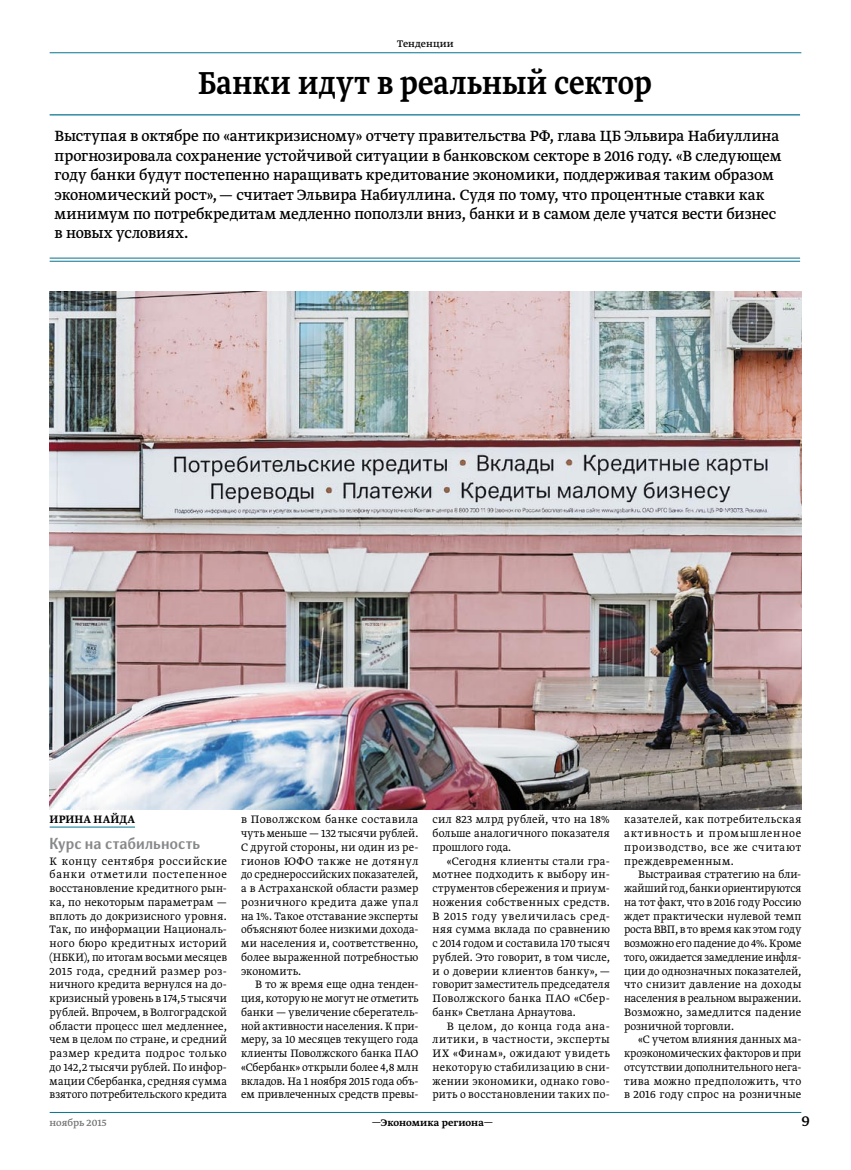
<style>
.page{position:relative;width:851px;height:1170px;background:#fff}
.page>*{position:absolute;margin:0;border:0;box-sizing:border-box;transform-origin:0 0}
.t1{font:500 37.5px "Greta Text Pro";letter-spacing:.01em;color:#000;scale:.85 1}
.t2{font:17.5px/19.4px "Greta Text Pro";color:#000;scale:.95 1}
.t3{font:17.5px "Greta Text Pro";color:#000}
.t4{font:700 15.62px "Nat Grotesk";letter-spacing:.005em;color:#87888a}
.t5{font:300 12.75px/13.8px "Greta Text Pro";letter-spacing:.02em;color:#000;text-align:justify}
.t6{font:300 12.75px/13.8px "Greta Text Pro";letter-spacing:.02em;color:#000;text-align:justify;scale:.95 1}
.t7{font:300 12.75px/13.8px "Greta Text Pro";letter-spacing:.02em;color:#000;text-align:justify;scale:.96 1}
.t8{font:500 12.75px "Greta Text Pro";letter-spacing:.015em;color:#000;scale:.95 1}
.t9{font:500 11.25px "Greta Text Pro";letter-spacing:.01em;color:#000}
.t10{font:11.25px "Greta Text Pro";letter-spacing:-.005em;color:#707173}
.t11{font:11.25px "Greta Text Pro";letter-spacing:.005em;color:#000}
</style>
<div class="page">
<hr style="left:50px;top:52px;width:751px;height:1px;background:#077491">
<hr style="left:50px;top:1111px;width:751px;height:1px;background:#077491">
<hr style="left:50px;top:826px;width:85px;height:1px;background:#077491">
<img style="left:50px;top:291px;width:751px;height:518px">
<hr style="left:50px;top:258px;width:750px;height:1px;background:#077491">
<hr style="left:50px;top:261px;width:750px;height:1px;background:#077491">
<hr style="left:50px;top:114px;width:750px;height:1px;background:#077491">
<p class="t11" style="left:397px;top:37px;width:58px">Тенденции</p>
<h1 class="t1" style="left:198px;top:58px;width:535px">Банки идут в реальный сектор</h1>
<p class="t2" style="left:55px;top:127px;width:766px">Выступая в октябре по «антикризисному» отчету правительства РФ, глава ЦБ Эльвира Набиуллина прогнозировала сохранение устойчивой ситуации в банковском секторе в 2016 году. «В следующем году банки будут постепенно наращивать кредитование экономики, поддерживая таким образом экономический рост»,— считает Эльвира Набиуллина. Судя по тому, что процентные ставки как минимум по потребкредитам медленно поползли вниз, банки и в самом деле учатся вести бизнес в новых условиях.</p>
<p class="t8" style="left:50px;top:811px;width:91px">Ирина Найда</p>
<p class="t4" style="left:50px;top:835px;width:152px">Курс на стабильность</p>
<p class="t5" style="left:50px;top:854px;width:179px">К концу сентября российские банки отметили постепенное восстановление кредитного рын&shy;ка, по некоторым параметрам — вплоть до докризисного уровня.<br>Так, по информации Националь&shy;ного бюро кредитных историй (НБКИ), по итогам восьми месяцев 2015 года, средний размер роз&shy;ничного кредита вернулся на до&shy;кризисный уровень в 174,5 тысячи рублей. Впрочем, в Волгоградской области процесс шел медленнее, чем в целом по стране, и средний размер кредита подрос только до 142,2 тысячи рублей. По инфор&shy;мации Сбербанка, средняя сумма взятого потребительского кредита</p>
<p class="t5" style="left:241px;top:813px;width:179px">в Поволжском банке составила чуть меньше — 132 тысячи рублей.<br>С другой стороны, ни один из ре&shy;гионов ЮФО также не дотянул до среднероссийских показателей, а в Астраханской области размер розничного кредита даже упал на 1%. Такое отставание эксперты объясняют более низкими дохода&shy;ми населения и, соответственно, более выраженной потребностью экономить.</p>
<p class="t6" style="left:241px;top:978px;width:188px;text-indent:14px">В то ж время еще одна тенден&shy;ция, которую немогут не отметить банки — увеличение сберегатель&shy;ной активности населения. К при&shy;меру, за 10 месяцев текущего года клиенты Поволжского банка ПАО «Сбербанк» открыли более 4,8 млн вкладов. На 1 ноября 2015 года объ&shy;ем привлеченных средств превы-</p>
<p class="t5" style="left:432px;top:813px;width:179px">сил 823 млрд рублей, что на 18% больше аналогичного показателя прошлого года.</p>
<p class="t7" style="left:432px;top:854px;width:186px;text-indent:14px">«Сегодня клиенты стали гра&shy;мотнее подходить к выбору ин&shy;струментов сбережения и приум&shy;ножения собственных средств.<br>В 2015 году увеличилась сред&shy;няя сумма вклада по сравнению с 2014 годом и составила 170 тысяч рублей. Это говорит, в том числе, и о доверии клиентов банку», — говорит заместитель председателя Поволжского банка ПАО «Сбер&shy;банк» Светлана Арнаутова.</p>
<p class="t5" style="left:432px;top:1019px;width:179px;text-indent:14px">В целом, до конца года ана&shy;литики, в частности, эксперты ИХ «Финам», ожидают увидеть некоторую стабилизацию в сни&shy;жении экономики, однако гово&shy;рить о восстановлении таких по-</p>
<p class="t6" style="left:624px;top:813px;width:188px">казателей, как потребительская активность и промышленное производство, все же считают преждевременным.</p>
<p class="t6" style="left:624px;top:868px;width:188px;text-indent:14px">Выстраивая стратегию на бли&shy;жайший год, банки ориентируются на тот факт, что в 2016 году Россию ждет практически нулевой темп роста ВВП, в то время как этом году возможно его падение до 4%. Кроме того, ожидается замедление инфля&shy;ции до однозначных показателей, что снизит давление на доходы населения в реальном выражении.<br>Возможно, замедлится падение розничной торговли.</p>
<p class="t6" style="left:624px;top:1033px;width:188px;text-indent:14px">«С учетом влияния данных ма&shy;кроэкономических факторов и при отсутствии дополнительного нега&shy;тива можно предположить, что в 2016 году спрос на розничные</p>
<p class="t10" style="left:50px;top:1115px;width:59px">ноябрь 2015</p>
<p class="t9" style="left:372px;top:1114px;width:123px">—Экономика региона—</p>
<h2 class="t3" style="left:801px;top:1109px;width:10px">9</h2>
</div>
